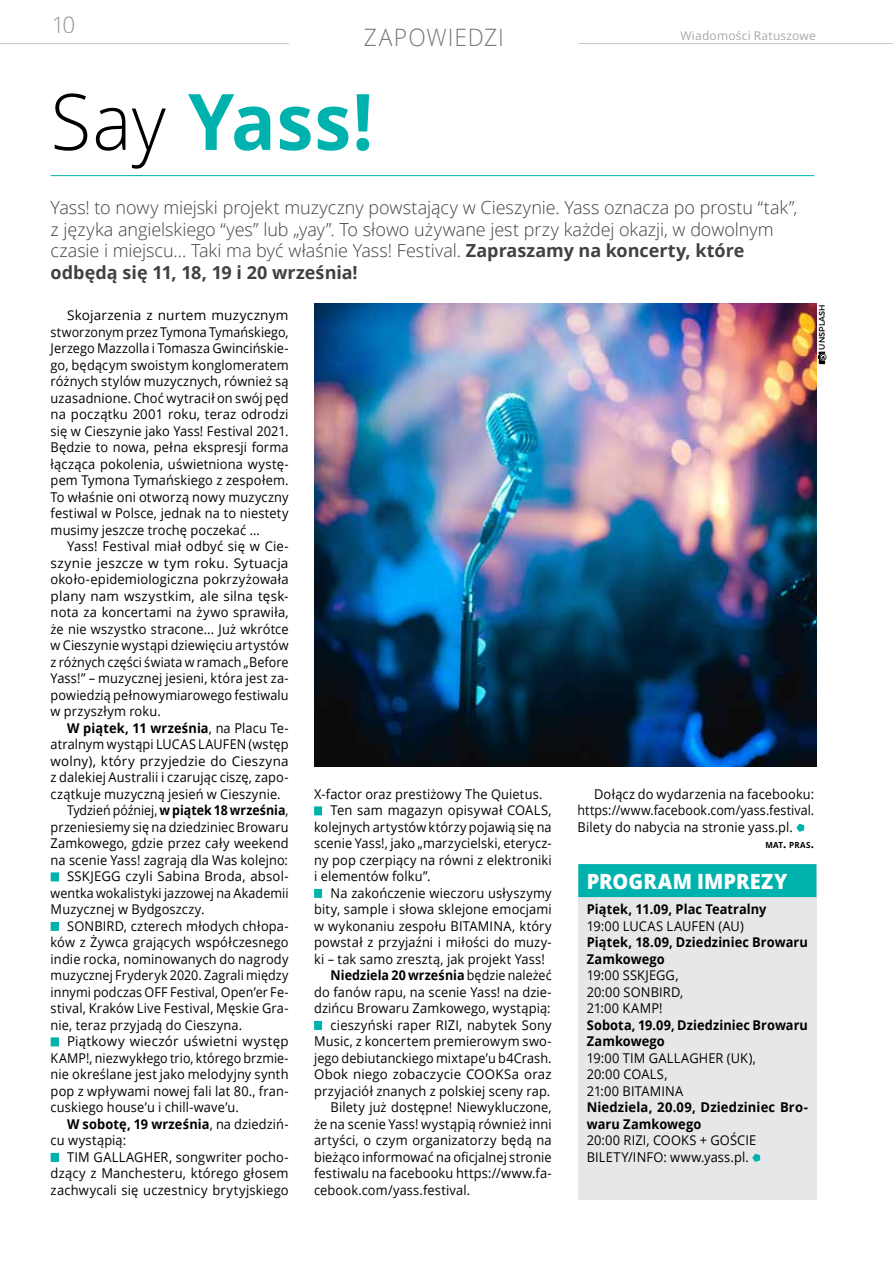
<style>
.page{position:relative;width:893px;height:1263px;background:#fff}
.page>*{position:absolute;margin:0;border:0;box-sizing:border-box;transform-origin:0 0}
.t1{font:700 78px "Open Sans";color:#00b2ad;scale:.95 1}
.t2{font:300 24px "Open Sans";letter-spacing:.04em;color:#77787b;scale:.95 1}
.t3{font:300 22.5px "Open Sans";color:#939598}
.t4{font:800 21px "Open Sans";letter-spacing:.005em;color:#fff;scale:.95 1}
.t5{font:300 18px/21.6px "Open Sans";letter-spacing:-.005em;color:#414042}
.t6{font:13.5px/16.5px "Open Sans";letter-spacing:.01em;color:#000;scale:.95 1}
.t7{font:13.5px/16.5px "Open Sans";letter-spacing:.01em;color:#000;text-align:justify}
.t8{font:13.5px/16.5px "Open Sans";letter-spacing:.01em;color:#000;text-align:justify;scale:.96 1}
.t9{font:700 13.5px/16.5px "Open Sans";letter-spacing:.005em;color:#000;scale:.95 1}
.t10{font:13.5px "Open Sans";letter-spacing:.01em;color:#000;scale:.94 1}
.t11{font:13.5px "Open Sans";letter-spacing:.01em;color:#000;scale:.93 1}
.t12{font:700 13.5px/16.5px "Open Sans";letter-spacing:.005em;color:#000}
.t13{font:13.5px "Open Sans";letter-spacing:.01em;color:#000;scale:.92 1}
.t14{font:700 13.5px "Open Sans";letter-spacing:.005em;color:#000;scale:.92 1}
.t15{font:700 13.5px "Open Sans";letter-spacing:.005em;color:#000;scale:.93 1}
.t16{font:12px "Open Sans";letter-spacing:.015em;color:#a7a9ac}
.t17{font:700 8.4px "Open Sans";letter-spacing:.035em;color:#000;scale:.95 1}
.t18{font:8.1px "Montserrat";letter-spacing:.01em;color:#000}
.s1{font-weight:300;color:#000}
.s2{font-weight:700}
.s3{font-weight:400}
.s4{font-size:12px}
</style>
<div class="page">
<hr style="left:0;top:43px;width:289px;height:1px;background:#c7c8ca">
<hr style="left:578px;top:43px;width:315px;height:1px;background:#c7c8ca">
<hr style="left:51px;top:175px;width:763px;height:1px;background:#00b2ad">
<div style="left:51px;top:872px;width:8px;height:9px;background:#00b2ad"></div>
<div style="left:51px;top:922px;width:8px;height:9px;background:#00b2ad"></div>
<div style="left:51px;top:1037px;width:8px;height:9px;background:#00b2ad"></div>
<div style="left:51px;top:1153px;width:8px;height:9px;background:#00b2ad"></div>
<div style="left:314px;top:806px;width:8px;height:9px;background:#00b2ad"></div>
<div style="left:314px;top:889px;width:8px;height:9px;background:#00b2ad"></div>
<div style="left:314px;top:1021px;width:8px;height:9px;background:#00b2ad"></div>
<svg style="left:796px;top:824px;width:8px;height:8px"></svg>
<img style="left:315px;top:304px;width:501px;height:462px">
<div style="left:578px;top:864px;width:238px;height:335px;background:#e6e7e8"></div>
<div style="left:578px;top:864px;width:238px;height:33px;background:#00b2ad"></div>
<svg style="left:752px;top:1154px;width:8px;height:8px"></svg>
<svg style="left:818px;top:352px;width:8px;height:12px"></svg>
<h3 class="t3" style="left:51px;top:9px;width:26px">10</h3>
<h2 class="t2" style="left:364px;top:21px;width:149px">zapowiedzi</h2>
<p class="t16" style="left:680px;top:27px;width:137px">Wiadomości Ratuszowe</p>
<h1 class="t1" style="left:51px;top:67px;width:341px"><span class="s1">Say</span> Yass!</h1>
<p class="t5" style="left:51px;top:196px;width:748px">Yass! to nowy miejski projekt muzyczny powstający w Cieszynie. Yass oznacza po prostu “tak”, z języka angielskiego “yes” lub „yay”. To słowo używane jest przy każdej okazji, w dowolnym czasie i miejscu… Taki ma być właśnie Yass! Festival. <span class="s2">Zapraszamy na koncerty, które odbędą się 11, 18, 19 i 20 września!</span></p>
<p class="t7" style="left:51px;top:307px;width:239px;text-indent:16px">Skojarzenia z nurtem muzycznym stworzonym przez Tymona Tymańskiego, Jerzego Mazzolla i Tomasza Gwincińskie&shy;go, będącym swoistym konglomeratem różnych stylów muzycznych, również są uzasadnione. Choć wytracił on swój pęd na początku 2001 roku, teraz odrodzi się w Cieszynie jako Yass! Festival 2021.<br>Będzie to nowa, pełna ekspresji forma łącząca pokolenia, uświetniona wystę&shy;pem Tymona Tymańskiego z zespołem.<br>To właśnie oni otworzą nowy muzyczny festiwal w Polsce, jednak na to niestety musimy jeszcze trochę poczekać …</p>
<p class="t7" style="left:51px;top:538px;width:239px;text-indent:16px">Yass! Festival miał odbyć się w Cie&shy;szynie jeszcze w tym roku. Sytuacja około-epidemiologiczna pokrzyżowała plany nam wszystkim, ale silna tęsk&shy;nota za koncertami na żywo sprawiła, że nie wszystko stracone... Już wkrótce w Cieszynie wystąpi dziewięciu artystów z różnych części świata w ramach „Before Yass!” – muzycznej jesieni, która jest za&shy;powiedzią pełnowymiarowego festiwalu w przyszłym roku.</p>
<p class="t9" style="left:67px;top:719px;width:235px">W piątek, 11 września<span class="s3">, na Placu Te-</span></p>
<p class="t10" style="left:51px;top:735px;width:255px">atralnym wystąpi Lucas Laufe n (wstęp</p>
<p class="t7" style="left:51px;top:752px;width:239px">wolny), który przyjedzie do Cieszyna</p>
<p class="t6" style="left:51px;top:769px;width:252px">z dalekiej Australii i czarując ciszę, zapo-</p>
<p class="t6" style="left:51px;top:785px;width:244px">czątkuje muzyczną jesień w Cieszynie.</p>
<p class="t14" style="left:67px;top:801px;width:242px"><span class="s3">Tydzień później,</span> w piątek 18 września<span class="s3">,</span></p>
<p class="t10" style="left:51px;top:818px;width:255px">przeniesiemy się na dziedziniec Browaru</p>
<p class="t6" style="left:51px;top:835px;width:252px">Zamkowego, gdzie przez cały weekend</p>
<p class="t6" style="left:51px;top:851px;width:251px">na scenie Yass! zagrają dla Was kolejno:</p>
<p class="t7" style="left:67px;top:868px;width:223px">SSKJEGG czyli Sabina Broda, absol-</p>
<p class="t11" style="left:51px;top:884px;width:257px">wentka wokalistyki jazzowej na Akademii</p>
<p class="t6" style="left:51px;top:901px;width:163px">Muzycznej w Bydgoszczy.</p>
<p class="t6" style="left:67px;top:917px;width:235px">SON BIRD, czterech młodych chłopa-</p>
<p class="t6" style="left:51px;top:934px;width:252px">ków z Żywca grających współczesnego</p>
<p class="t6" style="left:51px;top:950px;width:252px">indie rocka, nominowanych do nagrody</p>
<p class="t11" style="left:51px;top:966px;width:257px">muzycznej Fryderyk 2020. Zagrali między</p>
<p class="t11" style="left:51px;top:983px;width:257px">innymi podczas OFF Festival, Open’er Fe-</p>
<p class="t6" style="left:51px;top:1000px;width:252px">stival, Kraków Live Festival, Męskie Gra-</p>
<p class="t6" style="left:51px;top:1016px;width:203px">nie, teraz przyjadą do Cieszyna.</p>
<p class="t7" style="left:67px;top:1033px;width:223px">Piątkowy wieczór uświetni występ</p>
<p class="t13" style="left:51px;top:1049px;width:260px">KAMP!, niezwykłego trio, którego brzmie-</p>
<p class="t6" style="left:51px;top:1066px;width:252px">nie określane jest jako melodyjny synth</p>
<p class="t6" style="left:51px;top:1082px;width:252px">pop z wpływami nowej fali lat 80., fran-</p>
<p class="t6" style="left:51px;top:1099px;width:200px">cuskiego house’u i chill-wave’u.</p>
<p class="t9" style="left:67px;top:1115px;width:235px">W sobotę, 19 września<span class="s3">, na dziedziń-</span></p>
<p class="t6" style="left:51px;top:1132px;width:81px">cu wystąpią:</p>
<p class="t6" style="left:67px;top:1148px;width:235px">TIM GALLAGH ER, songwriter pocho-</p>
<p class="t8" style="left:51px;top:1165px;width:249px">dzący z Manchesteru, którego głosem</p>
<p class="t8" style="left:51px;top:1181px;width:249px">zachwycali się uczestnicy brytyjskiego</p>
<p class="t18" style="left:817px;top:349px;width:47px;rotate:-90deg">unsplash</p>
<p class="t6" style="left:331px;top:785px;width:224px;text-indent:-16px">X-factor oraz prestiżowy The Quietus.<br>Ten sam magazyn opisywał COA</p>
<p class="t6" style="left:578px;top:785px;width:251px;text-align:justify;text-indent:17px">Dołącz do wydarzenia na facebooku: https://www.facebook.com/yass.festival.<br>Bilety do nabycia na stronie yass.pl.</p>
<p class="t17" style="left:765px;top:839px;width:53px">MAT<span class="s4">.</span> PRAS<span class="s4">.</span></p>
<h3 class="t4" style="left:587px;top:865px;width:213px">PROGRAM IMPREZY</h3>
<p class="t9" style="left:587px;top:901px;width:191px">Piątek, 11.09, Plac Teatralny</p>
<p class="t6" style="left:587px;top:917px;width:55px">19:00 LUCA</p>
<p class="t6" style="left:656px;top:917px;width:94px">S LAU FEN (AU)</p>
<p class="t9" style="left:587px;top:934px;width:234px">Piątek, 18.09, Dziedziniec Browaru<br>Zamkowego</p>
<p class="t6" style="left:587px;top:967px;width:103px">19:00 SSKJEGG,<br>20:00 SON BIRD,<br>21:00 KAMP!</p>
<p class="t9" style="left:587px;top:1016px;width:234px">Sobota, 19.09, Dziedziniec Browaru<br>Zamkowego</p>
<p class="t6" style="left:587px;top:1049px;width:179px">19:00 TIM GALLAGH ER (UK),<br>20:00 COA</p>
<p class="t8" style="left:314px;top:802px;width:249px;text-indent:220px">LS, kolejnych artystów którzy pojawią się na scenie Yass!, jako „marzycielski, eterycz&shy;ny pop czerpiący na równi z elektroniki i elementów folku”.</p>
<p class="t6" style="left:331px;top:884px;width:234px">N a zakończenie wieczoru usłyszymy</p>
<p class="t6" style="left:314px;top:901px;width:252px">bity, sample i słowa sklejone emocjami</p>
<p class="t6" style="left:314px;top:917px;width:252px">w wykonaniu zespołu BITAMINA, który</p>
<p class="t6" style="left:314px;top:934px;width:252px">powstał z przyjaźni i miłości do muzy-</p>
<p class="t6" style="left:314px;top:950px;width:244px">ki – tak samo zresztą, jak projekt Yass!</p>
<p class="t15" style="left:331px;top:966px;width:239px">N iedziela 20 września <span class="s3">będzie należeć</span></p>
<p class="t6" style="left:314px;top:983px;width:252px">do fanów rapu, na scenie Yass! na dzie-</p>
<p class="t6" style="left:314px;top:1000px;width:250px">dzińcu Browaru Zamkowego, wystąpią:</p>
<p class="t8" style="left:331px;top:1016px;width:232px">cieszyński raper RIZI, nabytek Sony</p>
<p class="t6" style="left:314px;top:1033px;width:252px">Music, z koncertem premierowym swo-</p>
<p class="t10" style="left:314px;top:1049px;width:254px">jego debiutanckiego mixtape’u b4Crash.</p>
<p class="t7" style="left:314px;top:1066px;width:163px">Obok niego zobaczycie COOK</p>
<p class="t7" style="left:504px;top:1066px;width:49px">Sa oraz</p>
<p class="t6" style="left:314px;top:1082px;width:250px">przyjaciół znanych z polskiej sceny rap.</p>
<p class="t6" style="left:331px;top:1099px;width:234px">Bilety już dostępne! N iewykluczone,</p>
<p class="t6" style="left:314px;top:1115px;width:252px">że na scenie Yass! wystąpią również inni</p>
<p class="t8" style="left:314px;top:1132px;width:249px">artyści, o czym organizatorzy będą na</p>
<p class="t10" style="left:314px;top:1148px;width:254px">bieżąco informować na oficjalnej stronie</p>
<p class="t6" style="left:314px;top:1165px;width:252px">festiwalu na facebooku https://www.fa-</p>
<p class="t6" style="left:314px;top:1181px;width:166px">cebook.com/yass.festival.</p>
<p class="t6" style="left:587px;top:1066px;width:93px;text-indent:63px">LS,<br>21:00 BITAMINA</p>
<p class="t12" style="left:587px;top:1099px;width:223px">N iedziela, 20.09, Dziedziniec Bro&shy;waru Zamkowego</p>
<p class="t6" style="left:587px;top:1132px;width:80px">20:00 RIZI, COOK</p>
<p class="t6" style="left:587px;top:1132px;width:180px;text-indent:103px">S + GOŚCIE<br>BILETY/IN FO: www.yass.pl.</p>
</div>
